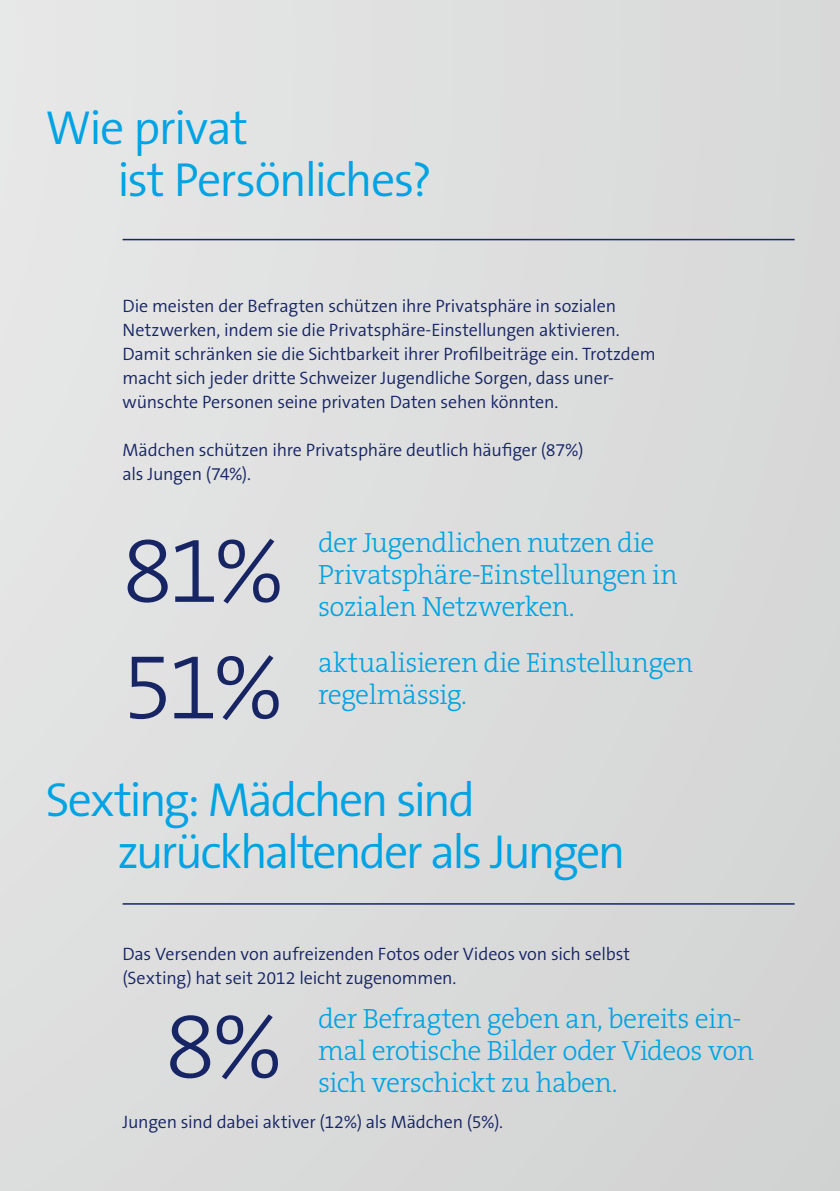
<style>
.page{position:relative;width:840px;height:1191px;background:#fff}
.page>*{position:absolute;margin:0;border:0;box-sizing:border-box;transform-origin:0 0}
.t1{font:300 94.8px "The Serif B W3";color:#172565}
.t2{font:300 48px/52px "The Sans B W4";letter-spacing:-.05em;color:#00a3e3}
.t3{font:300 28px/32px "The Serif B W3";letter-spacing:-.02em;color:#00a3e3}
.t4{font:300 18px/24px "The Sans B W4";letter-spacing:-.01em;color:#172565}
</style>
<div class="page">
<div style="left:0;top:0;width:839px;height:1191px;background:#dcdddd"></div>
<hr style="left:122px;top:239px;width:672px;height:1px;background:#172565">
<hr style="left:122px;top:903px;width:672px;height:1px;background:#172565">
<h2 class="t2" style="left:117px;top:102px;width:316px;text-indent:-72px">Wie privat<br>ist Persönliches?</h2>
<p class="t4" style="left:122px;top:294px;width:534px">Die meisten der Befragten schützen ihre Privatsphäre in sozialen Netzwerken, indem sie die Privatsphäre-Einstellungen aktivieren.<br>Damit schränken sie die Sichtbarkeit ihrer Profilbeiträge ein. Trotzdem macht sich jeder dritte Schweizer Jugendliche Sorgen, dass uner&shy;wünschte Personen seine privaten Daten sehen könnten.</p>
<p class="t4" style="left:122px;top:438px;width:462px">Mädchen schützen ihre Privatsphäre deutlich häufiger (87%) als Jungen (74%).</p>
<h1 class="t1" style="left:121px;top:509px;width:164px">81%</h1>
<h1 class="t1" style="left:121px;top:625px;width:163px">51%</h1>
<h3 class="t3" style="left:318px;top:527px;width:361px">der Jugendlichen nutzen die<br>Privatsphäre-Einstellungen in</h3>
<h3 class="t3" style="left:318px;top:579px;width:376px;line-height:56px">sozialen Netzwerken. aktualisieren die Einstellungen</h3>
<h3 class="t3" style="left:318px;top:679px;width:150px">regelmässig.</h3>
<h2 class="t2" style="left:117px;top:774px;width:509px;text-indent:-72px">Sexting: Mädchen sind zurückhaltender als Jungen</h2>
<p class="t4" style="left:122px;top:942px;width:509px">Das Versenden von aufreizenden Fotos oder Videos von sich selbst (Sexting) hat seit 2012 leicht zugenommen.</p>
<h1 class="t1" style="left:164px;top:984px;width:120px">8%</h1>
<h3 class="t3" style="left:318px;top:1003px;width:437px">der Befragten geben an, bereits ein&shy;mal erotische Bilder oder Videos von</h3>
<h3 class="t3" style="left:318px;top:1067px;width:301px">sich verschickt zu haben.</h3>
<p class="t4" style="left:122px;top:1110px;width:382px">Jungen sind dabei aktiver (12%) als Mädchen (5%).</p>
</div>
